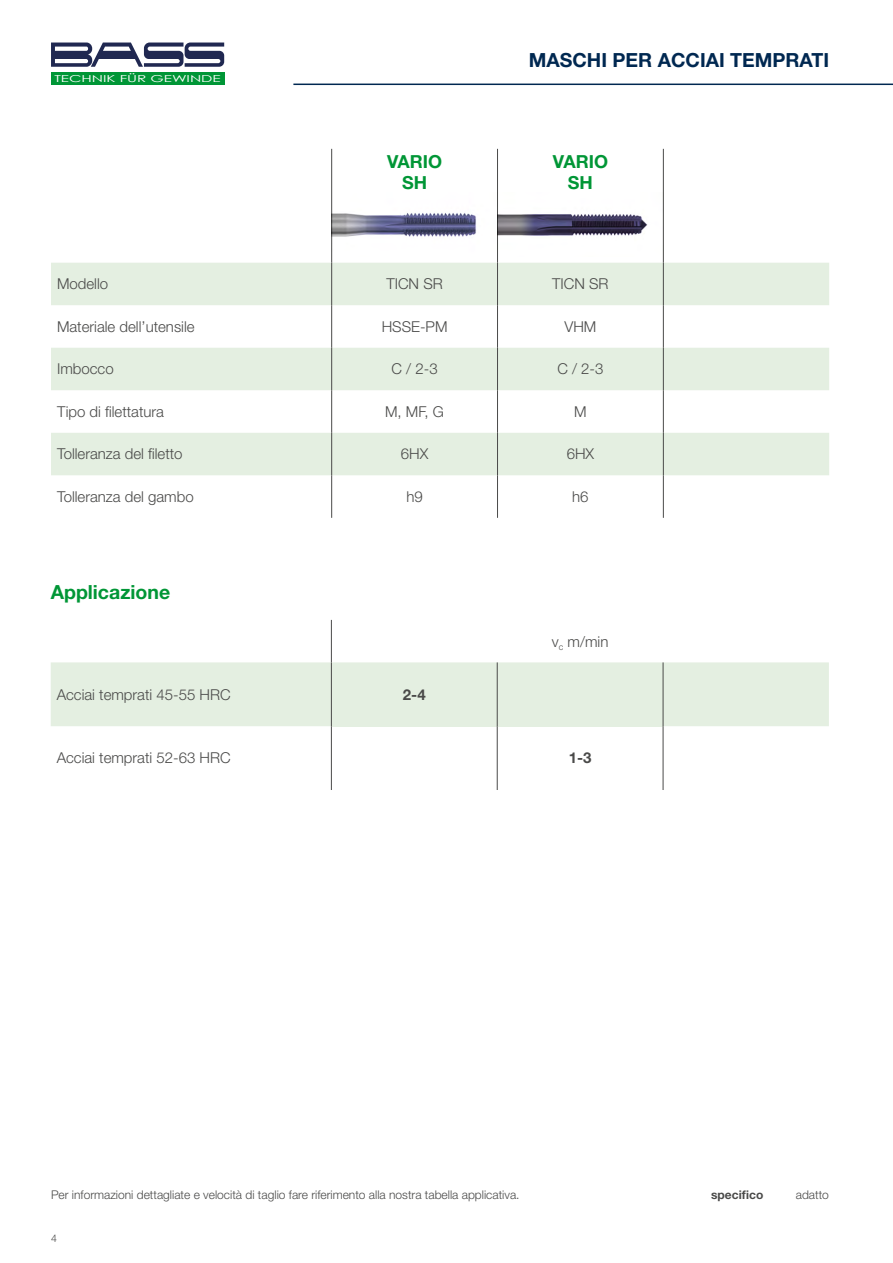
<style>
.page{position:relative;width:893px;height:1263px;background:#fff}
.page>*{position:absolute;margin:0;border:0;box-sizing:border-box;transform-origin:0 0}
.t1{font:700 19.5px "Helvetica Neue LT Std";color:#002851}
.t2{font:700 19.5px "Helvetica Neue LT Std";color:#009636}
.t3{font:700 18px/21.6px "Helvetica Neue LT Std";color:#009636;text-align:center}
.t4{font:300 15px "Helvetica Neue LT Std";color:#4a4a49}
.t5{font:700 15px "Helvetica Neue LT Std";color:#4a4a49}
.t6{font:300 12px "Helvetica Neue LT Std";color:#4a4a49}
.t7{font:700 12px "Helvetica Neue LT Std";color:#4a4a49}
.t8{font:300 10.5px "Helvetica Neue LT Std";color:#4a4a49}
.t9{font:9.6px "Century Gothic";color:#fff;scale:1.58 1}
</style>
<div class="page">
<div style="left:51px;top:72px;width:173px;height:13px;background:#009636"></div>
<svg style="left:51px;top:43px;width:173px;height:24px"></svg>
<hr style="left:293px;top:84px;width:600px;height:1px;background:#002851">
<svg style="left:51px;top:263px;width:778px;height:212px;fill:#e4efe1"></svg>
<hr style="left:331px;top:149px;width:1px;height:114px;background:#4a4a49">
<hr style="left:497px;top:149px;width:1px;height:114px;background:#4a4a49">
<hr style="left:663px;top:149px;width:1px;height:114px;background:#4a4a49">
<hr style="left:331px;top:263px;width:1px;height:42px;background:#4a4a49">
<hr style="left:497px;top:263px;width:1px;height:42px;background:#4a4a49">
<hr style="left:663px;top:263px;width:1px;height:42px;background:#4a4a49">
<hr style="left:331px;top:305px;width:1px;height:43px;background:#4a4a49">
<hr style="left:497px;top:305px;width:1px;height:43px;background:#4a4a49">
<hr style="left:663px;top:305px;width:1px;height:43px;background:#4a4a49">
<hr style="left:331px;top:348px;width:1px;height:42px;background:#4a4a49">
<hr style="left:497px;top:348px;width:1px;height:42px;background:#4a4a49">
<hr style="left:663px;top:348px;width:1px;height:42px;background:#4a4a49">
<hr style="left:331px;top:390px;width:1px;height:43px;background:#4a4a49">
<hr style="left:497px;top:390px;width:1px;height:43px;background:#4a4a49">
<hr style="left:663px;top:390px;width:1px;height:43px;background:#4a4a49">
<hr style="left:331px;top:433px;width:1px;height:42px;background:#4a4a49">
<hr style="left:497px;top:433px;width:1px;height:42px;background:#4a4a49">
<hr style="left:663px;top:433px;width:1px;height:42px;background:#4a4a49">
<hr style="left:331px;top:475px;width:1px;height:43px;background:#4a4a49">
<hr style="left:497px;top:475px;width:1px;height:43px;background:#4a4a49">
<hr style="left:663px;top:475px;width:1px;height:43px;background:#4a4a49">
<img style="left:332px;top:193px;width:331px;height:64px">
<div style="left:51px;top:662px;width:778px;height:64px;background:#e4efe1"></div>
<hr style="left:332px;top:725px;width:165px;height:2px;background:#e4efe1">
<hr style="left:498px;top:725px;width:165px;height:2px;background:#e4efe1">
<hr style="left:331px;top:620px;width:1px;height:42px;background:#4a4a49">
<hr style="left:331px;top:662px;width:1px;height:64px;background:#4a4a49">
<hr style="left:497px;top:662px;width:1px;height:64px;background:#4a4a49">
<hr style="left:663px;top:662px;width:1px;height:64px;background:#4a4a49">
<hr style="left:331px;top:726px;width:1px;height:64px;background:#4a4a49">
<hr style="left:497px;top:726px;width:1px;height:64px;background:#4a4a49">
<hr style="left:663px;top:726px;width:1px;height:64px;background:#4a4a49">
<p class="t9" style="left:54px;top:72px;width:107px">TECHNIK FÜR GEWINDE</p>
<h1 class="t1" style="left:529px;top:48px;width:302px">MASCHI PER ACCIAI TEMPRATI</h1>
<p class="t3" style="left:387px;top:150px;width:57px">VARIO<br>SH</p>
<p class="t3" style="left:553px;top:150px;width:57px">VARIO<br>SH</p>
<p class="t4" style="left:57px;top:275px;width:53px">Modello</p>
<p class="t4" style="left:386px;top:275px;width:58px">TICN SR</p>
<p class="t4" style="left:552px;top:275px;width:58px">TICN SR</p>
<p class="t4" style="left:57px;top:317px;width:139px">Materiale dell’utensile</p>
<p class="t4" style="left:382px;top:317px;width:67px">HSSE-PM</p>
<p class="t4" style="left:564px;top:317px;width:33px">VHM</p>
<p class="t4" style="left:57px;top:360px;width:58px">Imbocco</p>
<p class="t4" style="left:392px;top:360px;width:48px">C / 2-3</p>
<p class="t4" style="left:557px;top:360px;width:48px">C / 2-3</p>
<p class="t4" style="left:57px;top:402px;width:109px">Tipo di filettatura</p>
<p class="t4" style="left:385px;top:402px;width:60px">M, MF, G</p>
<p class="t4" style="left:574px;top:402px;width:14px">M</p>
<p class="t4" style="left:57px;top:445px;width:127px">Tolleranza del filetto</p>
<p class="t4" style="left:401px;top:445px;width:29px">6HX</p>
<p class="t4" style="left:567px;top:445px;width:29px">6HX</p>
<p class="t4" style="left:57px;top:487px;width:138px">Tolleranza del gambo</p>
<p class="t4" style="left:406px;top:487px;width:18px">h9</p>
<p class="t4" style="left:572px;top:487px;width:18px">h6</p>
<h1 class="t2" style="left:51px;top:580px;width:121px">Applicazione</h1>
<p class="t4" style="left:57px;top:685px;width:175px">Acciai temprati 45-55 HRC</p>
<p class="t5" style="left:403px;top:685px;width:24px">2-4</p>
<p class="t4" style="left:552px;top:632px;width:58px">v<sub>c</sub> m/min</p>
<p class="t4" style="left:57px;top:749px;width:175px">Acciai temprati 52-63 HRC</p>
<p class="t5" style="left:569px;top:749px;width:24px">1-3</p>
<p class="t6" style="left:51px;top:1187px;width:470px">Per informazioni dettagliate e velocità di taglio fare riferimento alla nostra tabella applicativa.</p>
<p class="t8" style="left:51px;top:1231px;width:7px">4</p>
<p class="t7" style="left:711px;top:1187px;width:54px">specifico</p>
<p class="t6" style="left:796px;top:1187px;width:35px">adatto</p>
</div>
